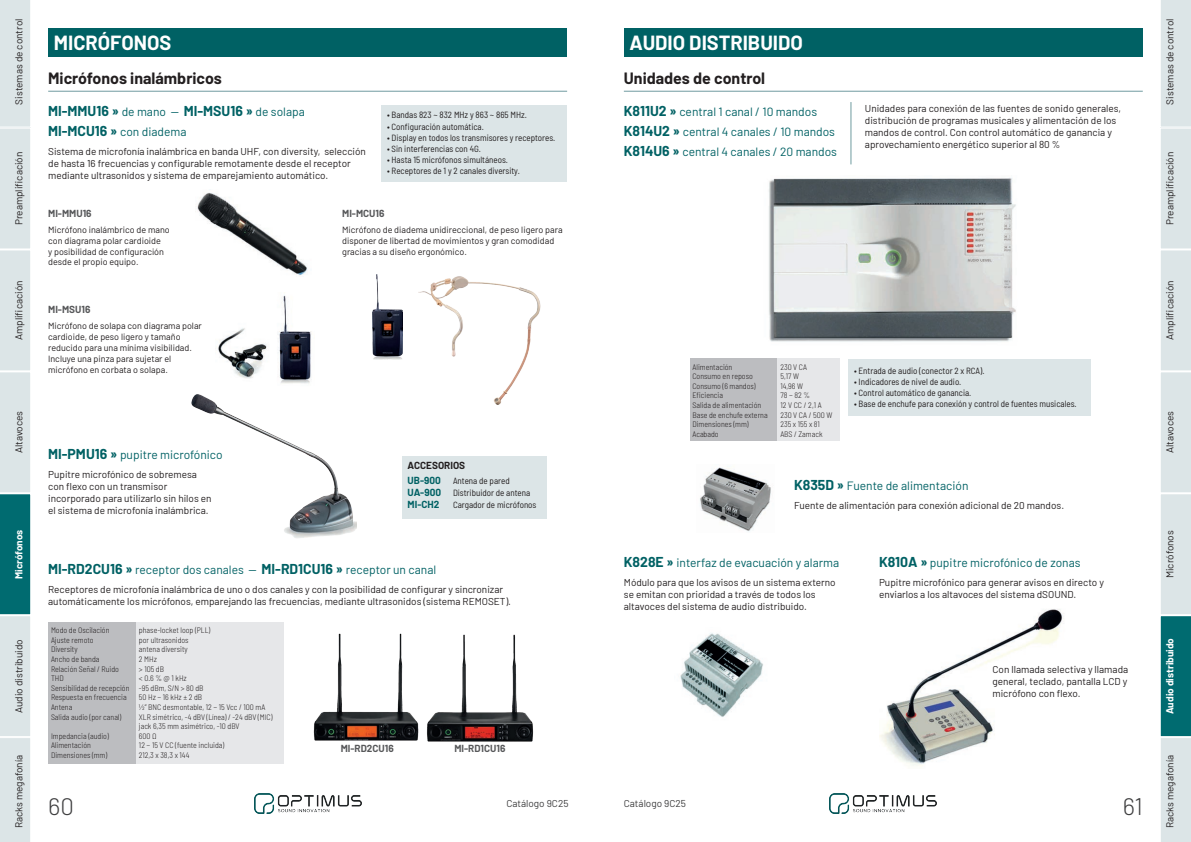
<style>
.page{position:relative;width:1191px;height:842px;background:#fff}
.page>*{position:absolute;margin:0;border:0;box-sizing:border-box;transform-origin:0 0}
.t1{font:300 24px "Barlow";color:#3e3e3f}
.t2{font:700 20px "Barlow";color:#fff}
.t3{font:700 16px "Barlow";color:#231f20}
.t4{font:700 14px "Barlow";color:#006164}
.t5{font:12px/19.8px "Barlow";color:#006164}
.t6{font:10px/12px "Barlow";color:#231f20}
.t7{font:700 10px "Barlow";color:#57585a}
.t8{font:700 10px "Barlow";color:#fff}
.t9{font:10px "Barlow";color:#3e3e3f}
.t10{font:700 10px "Barlow";color:#231f20}
.t11{font:700 10px "Barlow";color:#006164}
.t12{font:semi-condensed 9px/12px "Barlow";color:#231f20}
.t13{font:9px/10.8px "Barlow";color:#231f20}
.t14{font:300 semi-condensed 8px/9.6px "Barlow";color:#231f20}
.s1{font-weight:400;font-size:12px}
.s2{font-weight:700;font-size:14px}
.s3{font-weight:700;font-stretch:normal;font-size:10px;color:#006164}
</style>
<div class="page">
<img style="left:254px;top:794px;width:107px;height:20px">
<img style="left:829px;top:794px;width:108px;height:20px">
<hr style="left:48px;top:91px;width:519px;height:1px;background:#6f9ba0">
<div style="left:381px;top:105px;width:186px;height:76px;background:#dce5e7"></div>
<img style="left:197px;top:192px;width:111px;height:83px">
<img style="left:218px;top:295px;width:94px;height:89px">
<div style="left:48px;top:622px;width:88px;height:142px;background:#bcbdc0"></div>
<div style="left:136px;top:622px;width:147px;height:142px;background:#e6e7e9"></div>
<img style="left:314px;top:633px;width:104px;height:108px">
<img style="left:427px;top:634px;width:107px;height:108px">
<img style="left:191px;top:394px;width:165px;height:144px">
<div style="left:402px;top:456px;width:144px;height:63px;background:#dce5e7"></div>
<div style="left:48px;top:28px;width:519px;height:29px;background:#006164"></div>
<svg style="left:0;top:0;width:31px;height:842px;background:#bed5d7"></svg>
<div style="left:624px;top:28px;width:518px;height:29px;background:#006164"></div>
<hr style="left:624px;top:91px;width:518px;height:1px;background:#6f9ba0">
<hr style="left:850px;top:102px;width:1px;height:62px;background:#6f9ba0">
<img style="left:769px;top:178px;width:247px;height:164px">
<div style="left:689px;top:359px;width:88px;height:82px;background:#bcbdc0"></div>
<div style="left:777px;top:359px;width:63px;height:82px;background:#e6e7e9"></div>
<div style="left:848px;top:359px;width:243px;height:57px;background:#dce5e7"></div>
<img style="left:680px;top:633px;width:83px;height:84px">
<img style="left:880px;top:609px;width:184px;height:157px">
<svg style="left:1160px;top:0;width:31px;height:842px;background:#bed5d7"></svg>
<img style="left:418px;top:276px;width:123px;height:129px">
<img style="left:372px;top:274px;width:30px;height:85px">
<img style="left:700px;top:467px;width:71px;height:65px">
<p class="t6" style="left:12px;top:105px;width:87px;rotate:-90deg">Sistemas de control</p>
<p class="t6" style="left:12px;top:225px;width:75px;rotate:-90deg">Preamplificación</p>
<p class="t6" style="left:12px;top:340px;width:61px;rotate:-90deg">Amplificación</p>
<p class="t6" style="left:12px;top:453px;width:44px;rotate:-90deg">Altavoces</p>
<p class="t8" style="left:11px;top:579px;width:51px;rotate:-90deg">Micrófonos</p>
<p class="t6" style="left:12px;top:713px;width:75px;rotate:-90deg">Audio distribuido</p>
<p class="t6" style="left:12px;top:828px;width:75px;rotate:-90deg">Racks megafonía</p>
<h2 class="t2" style="left:54px;top:28px;width:119px">MICRÓFONOS</h2>
<h3 class="t3" style="left:48px;top:66px;width:175px">Micrófonos inalámbricos</h3>
<h3 class="t4" style="left:48px;top:101px;width:258px">MI-MMU16 » <span class="s1">de mano --</span> MI-MSU16 » <span class="s1">de solapa</span></h3>
<p class="t6" style="left:48px;top:144px;width:319px">Sistema de microfonía inalámbrica en banda UHF, con diversity, selección de hasta 16 frecuencias y configurable remotamente desde el receptor mediante ultrasonidos y sistema de emparejamiento automático.</p>
<p class="t5" style="left:48px;top:121px;width:140px"><span class="s2">MI-MCU16 »</span> con diadema</p>
<p class="t12" style="left:387px;top:108px;width:141px">• Bandas 823 ~ 832 MHz y 863 ~ 865 MHz.</p>
<p class="t12" style="left:387px;top:120px;width:98px">• Configuración automática.</p>
<p class="t12" style="left:387px;top:131px;width:170px">• Display en todos los transmisores y receptores.</p>
<p class="t12" style="left:387px;top:142px;width:95px">• Sin interferencias con 4G.</p>
<p class="t12" style="left:387px;top:153px;width:122px">• Hasta 15 micrófonos simultáneos.</p>
<p class="t12" style="left:387px;top:164px;width:134px">• Receptores de 1 y 2 canales diversity.</p>
<p class="t7" style="left:48px;top:206px;width:45px">MI-MMU16</p>
<p class="t13" style="left:48px;top:224px;width:123px">Micrófono inalámbrico de mano con diagrama polar cardioide<br>y posibilidad de configuración desde el propio equipo.</p>
<p class="t7" style="left:48px;top:302px;width:44px">MI-MSU16</p>
<p class="t13" style="left:48px;top:320px;width:155px">Micrófono de solapa con diagrama polar cardioide, de peso ligero y tamaño reducido para una mínima visibilidad.<br>Incluye una pinza para sujetar el micrófono en corbata o solapa.</p>
<p class="t5" style="left:48px;top:444px;width:176px"><span class="s2">MI-PMU16 »</span> pupitre microfónico</p>
<p class="t6" style="left:48px;top:467px;width:165px">Pupitre microfónico de sobremesa con flexo con un transmisor incorporado para utilizarlo sin hilos en el sistema de microfonía inalámbrica.</p>
<p class="t7" style="left:342px;top:206px;width:44px">MI-MCU16</p>
<p class="t13" style="left:342px;top:224px;width:222px">Micrófono de diadema unidireccional, de peso ligero para disponer de libertad de movimientos y gran comodidad gracias a su diseño ergonómico.</p>
<p class="t10" style="left:407px;top:458px;width:59px">ACCESORIOS</p>
<p class="t12" style="left:407px;top:474px;width:124px"><span class="s3">UB-900</span> Antena de pared<br><span class="s3">UA-900</span> Distribuidor de antena</p>
<p class="t11" style="left:407px;top:497px;width:33px">MI-CH2</p>
<p class="t12" style="left:453px;top:498px;width:85px">Cargador de micrófonos</p>
<p class="t5" style="left:48px;top:559px;width:389px"><span class="s2">MI-RD2CU16 »</span> receptor dos canales -- <span class="s2">MI-RD1CU16 »</span> receptor un canal</p>
<p class="t6" style="left:48px;top:582px;width:464px">Receptores de microfonía inalámbrica de uno o dos canales y con la posibilidad de configurar y sincronizar automáticamente los micrófonos, emparejando las frecuencias, mediante ultrasonidos (sistema REMOSET).</p>
<p class="t14" style="left:51px;top:625px;width:80px">Modo de Oscilación<br>Ajuste remoto<br>Diversity<br>Ancho de banda<br>Relación Señal / Ruido<br>THD<br>Sensibilidad de recepción<br>Respuesta en frecuencia<br>Antena<br>Salida audio (por canal)</p>
<p class="t14" style="left:51px;top:730px;width:59px">Impedancia (audio)<br>Alimentación<br>Dimensiones (mm)</p>
<p class="t14" style="left:139px;top:625px;width:135px">phase-locket loop (PLL)<br>por ultrasonidos<br>antena diversity<br>2 MHz<br>&gt; 105 dB<br>&lt; 0.6 % @ 1 kHz<br>-95 dBm, S/N &gt; 80 dB<br>50 Hz ~ 16 kHz ± 2 dB<br>½” BNC desmontable, 12 ~ 15 Vcc / 100 mA<br>XLR simétrico, -4 dBV (Línea) / -24 dBV (MIC) jack 6,35 mm asimétrico, -10 dBV<br>600 Ω<br>12 ~ 15 V CC (fuente incluida)<br>212,3 x 38,3 x 144</p>
<h1 class="t1" style="left:48px;top:789px;width:27px">60</h1>
<p class="t7" style="left:341px;top:741px;width:55px">MI-RD2CU16</p>
<p class="t7" style="left:454px;top:741px;width:53px">MI-RD1CU16</p>
<p class="t9" style="left:506px;top:796px;width:64px">Catálogo 9C25</p>
<h2 class="t2" style="left:629px;top:28px;width:175px">AUDIO DISTRIBUIDO</h2>
<h3 class="t3" style="left:624px;top:66px;width:143px">Unidades de control</h3>
<p class="t5" style="left:624px;top:101px;width:195px"><span class="s2">K811U2 »</span> central 1 canal / 10 mandos</p>
<p class="t6" style="left:865px;top:102px;width:258px">Unidades para conexión de las fuentes de sonido generales, distribución de programas musicales y alimentación de los mandos de control. Con control automático de ganancia y aprovechamiento energético superior al 80 %</p>
<p class="t5" style="left:624px;top:121px;width:215px"><span class="s2">K814U2 »</span> central 4 canales / 10 mandos<br><span class="s2">K814U6 »</span> central 4 canales / 20 mandos</p>
<p class="t14" style="left:692px;top:361px;width:77px">Alimentación<br>Consumo en reposo<br>Consumo (6 mandos)<br>Eficiencia<br>Salida de alimentación<br>Base de enchufe externa<br>Dimensiones (mm)<br>Acabado</p>
<p class="t14" style="left:780px;top:361px;width:54px">230 V CA<br>5,17 W<br>14,96 W<br>78 ~ 82 %<br>12 V CC / 2,1 A<br>230 V CA / 500 W<br>235 x 155 x 81<br>ABS / Zamack</p>
<p class="t12" style="left:854px;top:364px;width:132px">• Entrada de audio (conector 2 x RCA).</p>
<p class="t12" style="left:854px;top:375px;width:109px">• Indicadores de nivel de audio.</p>
<p class="t12" style="left:854px;top:386px;width:119px">• Control automático de ganancia.</p>
<p class="t12" style="left:854px;top:397px;width:224px">• Base de enchufe para conexión y control de fuentes musicales.</p>
<p class="t5" style="left:794px;top:475px;width:176px"><span class="s2">K835D »</span> Fuente de alimentación</p>
<p class="t6" style="left:794px;top:498px;width:272px">Fuente de alimentación para conexión adicional de 20 mandos.</p>
<p class="t5" style="left:624px;top:552px;width:217px"><span class="s2">K828E »</span> interfaz de evacuación y alarma</p>
<p class="t6" style="left:624px;top:575px;width:213px">Módulo para que los avisos de un sistema externo se emitan con prioridad a través de todos los altavoces del sistema de audio distribuido.</p>
<p class="t5" style="left:879px;top:552px;width:203px"><span class="s2">K810A »</span> pupitre microfónico de zonas</p>
<p class="t6" style="left:879px;top:575px;width:226px">Pupitre microfónico para generar avisos en directo y enviarlos a los altavoces del sistema dSOUND.</p>
<p class="t6" style="left:992px;top:662px;width:137px;text-align:justify">Con llamada selectiva y llamada general, teclado, pantalla LCD y micrófono con flexo.</p>
<p class="t9" style="left:624px;top:796px;width:64px">Catálogo 9C25</p>
<h1 class="t1" style="left:1122px;top:789px;width:22px">61</h1>
<p class="t6" style="left:1163px;top:105px;width:87px;rotate:-90deg">Sistemas de control</p>
<p class="t6" style="left:1163px;top:225px;width:75px;rotate:-90deg">Preamplificación</p>
<p class="t6" style="left:1163px;top:340px;width:61px;rotate:-90deg">Amplificación</p>
<p class="t6" style="left:1163px;top:453px;width:44px;rotate:-90deg">Altavoces</p>
<p class="t6" style="left:1163px;top:578px;width:49px;rotate:-90deg">Micrófonos</p>
<p class="t8" style="left:1162px;top:714px;width:78px;rotate:-90deg">Audio distribuido</p>
<p class="t6" style="left:1163px;top:828px;width:75px;rotate:-90deg">Racks megafonía</p>
</div>
